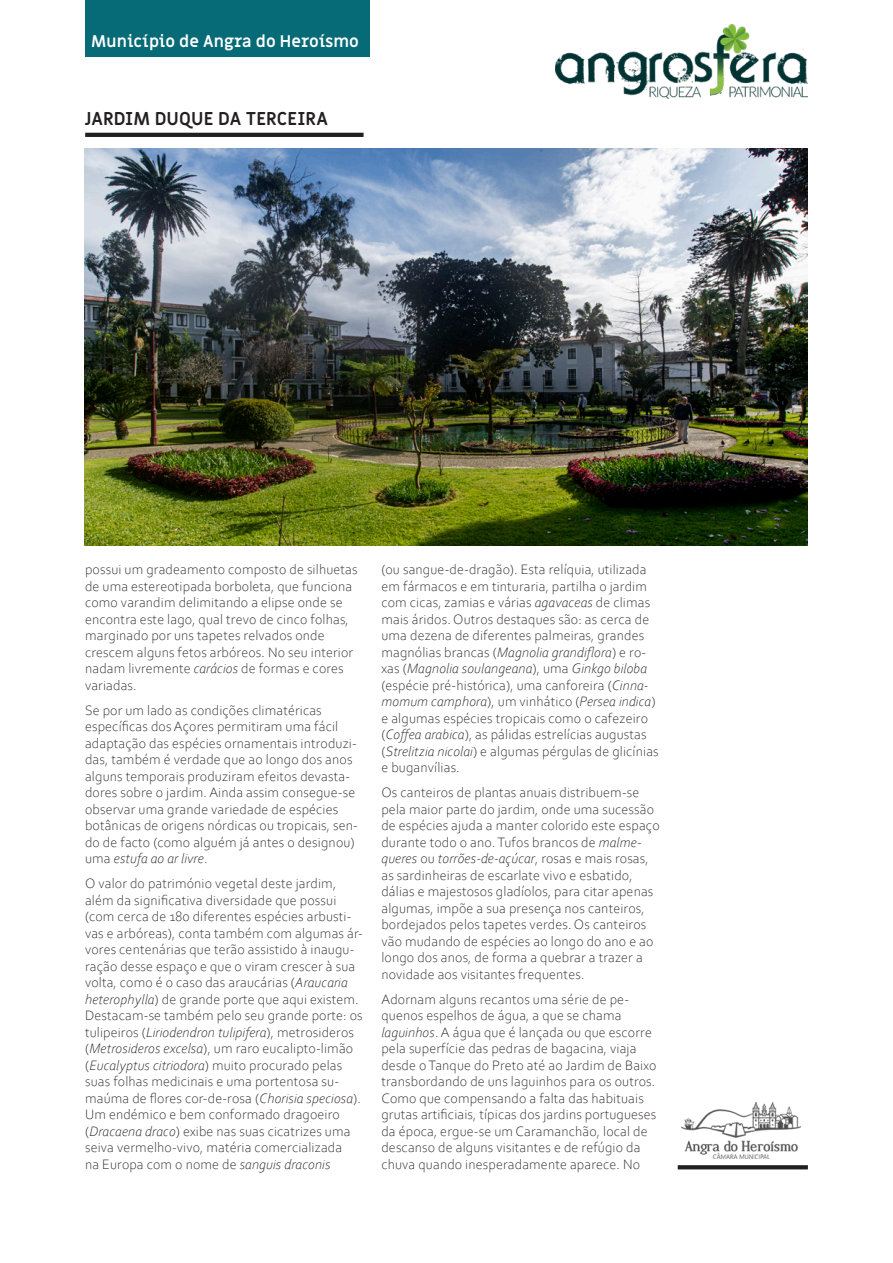
<style>
.page{position:relative;width:893px;height:1263px;background:#fff}
.page>*{position:absolute;margin:0;border:0;box-sizing:border-box;transform-origin:0 0}
.tit-peq{font:700 18.15px "Miriam Libre";color:#231f20}
.t1{font:700 16.5px "Miriam Libre";color:#fff}
.txt{font:300 14.25px/16.5px "Corbel";letter-spacing:.01em;color:#231f20}
.s1{font-style:italic}
</style>
<div class="page">
<img style="left:556px;top:24px;width:252px;height:74px">
<div style="left:85px;top:0;width:284px;height:57px;background:#076a77"></div>
<img style="left:682px;top:1103px;width:119px;height:56px">
<svg style="left:678px;top:1165px;width:130px;height:4px"></svg>
<hr style="left:85px;top:133px;width:279px;height:4px;background:#231f20">
<img style="left:85px;top:149px;width:723px;height:396px">
<p class="t1" style="left:91px;top:31px;width:269px">Município de Angra do Heroísmo</p>
<p class="tit-peq" style="left:85px;top:108px;width:245px">JARDIM DUQUE DA TERCEIRA</p>
<p class="txt" style="left:85px;top:560px;width:274px">possui um gradeamento composto de silhuetas de uma estereotipada borboleta, que funciona como varandim delimitando a elipse onde se encontra este lago, qual trevo de cinco folhas, marginado por uns tapetes relvados onde crescem alguns fetos arbóreos. No seu interior nadam livremente <span class="s1">carácios</span> de formas e cores variadas.</p>
<p class="txt" style="left:85px;top:701px;width:274px">Se por um lado as condições climatéricas específicas dos Açores permitiram uma fácil adaptação das espécies ornamentais introduzi&shy;das, também é verdade que ao longo dos anos alguns temporais produziram efeitos devasta&shy;dores sobre o jardim. Ainda assim consegue-se observar uma grande variedade de espécies botânicas de origens nórdicas ou tropicais, sen&shy;do de facto (como alguém já antes o designou) uma <span class="s1">estufa ao ar livre</span>.</p>
<p class="txt" style="left:85px;top:874px;width:279px">O valor do património vegetal deste jardim, além da significativa diversidade que possui (com cerca de 180 diferentes espécies arbusti&shy;vas e arbóreas), conta também com algumas ár&shy;vores centenárias que terão assistido à inaugu&shy;ração desse espaço e que o viram crescer à sua volta, como é o caso das araucárias (<span class="s1">Araucaria heterophylla</span>) de grande porte que aqui existem.<br>Destacam-se também pelo seu grande porte: os tulipeiros (<span class="s1">Liriodendron tulipifera</span>), metrosideros (<span class="s1">Metrosideros excelsa</span>), um raro eucalipto-limão (<span class="s1">Eucalyptus citriodora</span>) muito procurado pelas suas folhas medicinais e uma portentosa su&shy;maúma de flores cor-de-rosa (<span class="s1">Chorisia speciosa</span>).<br>Um endémico e bem conformado dragoeiro (<span class="s1">Dracaena draco</span>) exibe nas suas cicatrizes uma seiva vermelho-vivo, matéria comercializada<br>na Europa com o nome de <span class="s1">sanguis draconis</span></p>
<p class="txt" style="left:381px;top:560px;width:279px">(ou sangue-de-dragão). Esta relíquia, utilizada em fármacos e em tinturaria, partilha o jardim com cicas, zamias e várias <span class="s1">agavaceas</span> de climas mais áridos. Outros destaques são: as cerca de uma dezena de diferentes palmeiras, grandes magnólias brancas (<span class="s1">Magnolia grandiflora</span>) e ro&shy;xas (<span class="s1">Magnolia soulangeana</span>), uma <span class="s1">Ginkgo biloba </span>(espécie pré-histórica), uma canforeira (<span class="s1">Cinna&shy;momum camphora</span>), um vinhático (<span class="s1">Persea indica</span>) e algumas espécies tropicais como o cafezeiro (<span class="s1">Coffea arabica</span>), as pálidas estrelícias augustas (<span class="s1">Strelitzia nicolai</span>) e algumas pérgulas de glicínias e buganvílias.</p>
<p class="txt" style="left:381px;top:783px;width:280px">Os canteiros de plantas anuais distribuem-se pela maior parte do jardim, onde uma sucessão de espécies ajuda a manter colorido este espaço durante todo o ano. Tufos brancos de <span class="s1">malme&shy;queres</span> ou <span class="s1">torrões-de-açúcar</span>, rosas e mais rosas, as sardinheiras de escarlate vivo e esbatido, dálias e majestosos gladíolos, para citar apenas algumas, impõe a sua presença nos canteiros, bordejados pelos tapetes verdes. Os canteiros vão mudando de espécies ao longo do ano e ao longo dos anos, de forma a quebrar a trazer a novidade aos visitantes frequentes.</p>
<p class="txt" style="left:381px;top:990px;width:277px">Adornam alguns recantos uma série de pe&shy;quenos espelhos de água, a que se chama <span class="s1">laguinhos</span>. A água que é lançada ou que escorre pela superfície das pedras de bagacina, viaja desde o Tanque do Preto até ao Jardim de Baixo transbordando de uns laguinhos para os outros.<br>Como que compensando a falta das habituais grutas artificiais, típicas dos jardins portugueses da época, ergue-se um Caramanchão, local de descanso de alguns visitantes e de refúgio da chuva quando inesperadamente aparece. No</p>
</div>
